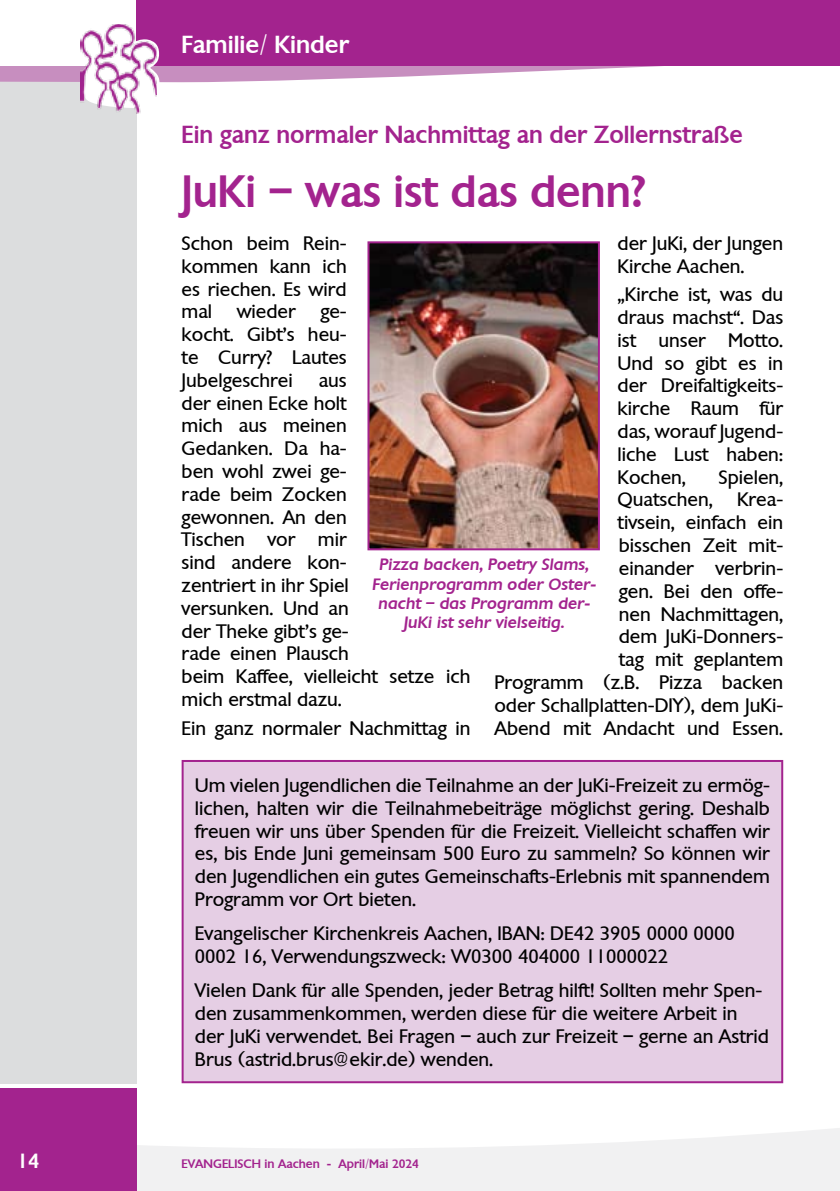
<style>
.page{position:relative;width:840px;height:1191px;background:#fff}
.page>*{position:absolute;margin:0;border:0;box-sizing:border-box;transform-origin:0 0}
.t1{font:500 44px "Chantilly";color:#a3238e}
.t2{font:500 24px "Chantilly";color:#a3238e}
.t3{font:500 24px "Chantilly";color:#fff}
.t4{font:500 20px "Chantilly";color:#fff}
.t5{font:19px/22.8px "Chantilly";color:#000;text-align:justify}
.t6{font:italic 500 16px/19.2px "Chantilly";color:#a3238e;text-align:center}
.t7{font:500 12px "Chantilly";color:#a3238e}
</style>
<div class="page">
<svg style="left:136px;top:1092px;width:703px;height:99px"></svg>
<div style="left:0;top:77px;width:136px;height:1006px;background:#dcddde"></div>
<div style="left:0;top:1089px;width:136px;height:102px;background:#a3238e"></div>
<div style="left:136px;top:0;width:703px;height:65px;background:#a3238e"></div>
<svg style="left:0;top:44px;width:700px;height:53px"></svg>
<img style="left:80px;top:25px;width:76px;height:89px">
<svg style="left:839px;top:1128px;width:1px;height:63px"></svg>
<img style="left:370px;top:244px;width:226px;height:303px">
<div style="left:367px;top:241px;width:232px;height:309px;border:2px solid #a3238e"></div>
<div style="left:182px;top:761px;width:599px;height:321px;background:#e5cee4"></div>
<div style="left:181px;top:760px;width:601px;height:323px;border:2px solid #a3238e"></div>
<p class="t3" style="left:181px;top:29px;width:169px">Familie/ Kinder</p>
<p class="t2" style="left:181px;top:119px;width:562px">Ein ganz normaler Nachmittag an der Zollernstraße</p>
<h1 class="t1" style="left:181px;top:163px;width:466px">JuKi – was ist das denn?</h1>
<p class="t5" style="left:181px;top:232px;width:166px">Schon beim Rein&shy;kommen kann ich es riechen. Es wird mal</p>
<p class="t5" style="left:617px;top:232px;width:167px">der JuKi, der Jungen<br>Kirche Aachen.</p>
<p class="t5" style="left:617px;top:283px;width:167px">„Kirche ist, was du draus machst“. Das ist unser Motto.<br>Und so gibt es in der Dreifaltigkeits&shy;kirche Raum für das, worauf Jugend&shy;liche Lust haben:<br>Kochen,</p>
<p class="t5" style="left:236px;top:300px;width:61px">wieder</p>
<p class="t5" style="left:181px;top:300px;width:167px;text-indent:139px">ge&shy;kocht. Gibt’s heu&shy;te Curry? Lautes Jubelgeschrei</p>
<p class="t5" style="left:181px;top:368px;width:290px;text-align:left;text-indent:137px">aus<br>der einen Ecke holt<br>mich aus meinen<br>Gedanken. Da ha-<br>ben wohl zwei ge-<br>rade beim Zocken<br>gewonnen. An den<br>Tischen vor mir<br>sind andere kon-<br>zentriert in ihr Spiel<br>versunken. Und an<br>der Theke gibt’s ge-<br>rade einen Plausch<br>beim Kaffee, vielleicht setze ich mich erstmal dazu.</p>
<p class="t5" style="left:181px;top:716px;width:290px">Ein ganz normaler Nachmittag in</p>
<p class="t5" style="left:718px;top:465px;width:66px">Spielen,</p>
<p class="t5" style="left:617px;top:488px;width:97px">Quatschen,</p>
<p class="t5" style="left:494px;top:488px;width:290px;text-align:right">Krea-<br>tivsein, einfach ein<br>bisschen Zeit mit-<br>einander verbrin-<br>gen. Bei den offe-<br>nen Nachmittagen,<br>dem JuKi-Donners-<br>tag mit geplantem<br>Programm (z.B. Pizza backen oder Schallplatten-DIY), dem JuKi-<br>Abend mit Andacht und Essen.</p>
<p class="t6" style="left:372px;top:555px;width:225px">Pizza backen, Poetry Slams,<br>Ferienprogramm oder Oster&shy;nacht – das Programm der-<br>JuKi ist sehr vielseitig.</p>
<p class="t5" style="left:195px;top:773px;width:576px">Um vielen Jugendlichen die Teilnahme an der JuKi-Freizeit zu ermög&shy;lichen, halten wir die Teilnahmebeiträge möglichst gering. Deshalb freuen wir uns über Spenden für die Freizeit. Vielleicht schaffen wir es, bis Ende Juni gemeinsam 500 Euro zu sammeln? So können wir den Jugendlichen ein gutes Gemeinschafts-Erlebnis mit spannendem Programm vor Ort bieten.</p>
<p class="t5" style="left:195px;top:922px;width:541px">Evangelischer Kirchenkreis Aachen, IBAN: DE42 3905 0000 0000<br>0002 16, Verwendungszweck: W0300 404000 11000022</p>
<p class="t5" style="left:195px;top:978px;width:575px;text-align:left">Vielen Dank für alle Spenden, jeder Betrag hilft! Sollten mehr Spen&shy;den zusammenkommen, werden diese für die weitere Arbeit in der JuKi verwendet. Bei Fragen – auch zur Freizeit – gerne an Astrid Brus (astrid.brus@ekir.de) wenden.</p>
<p class="t4" style="left:17px;top:1148px;width:24px">14</p>
<p class="t7" style="left:181px;top:1156px;width:239px">EVANGELISCH in Aachen - April/Mai 2024</p>
</div>
